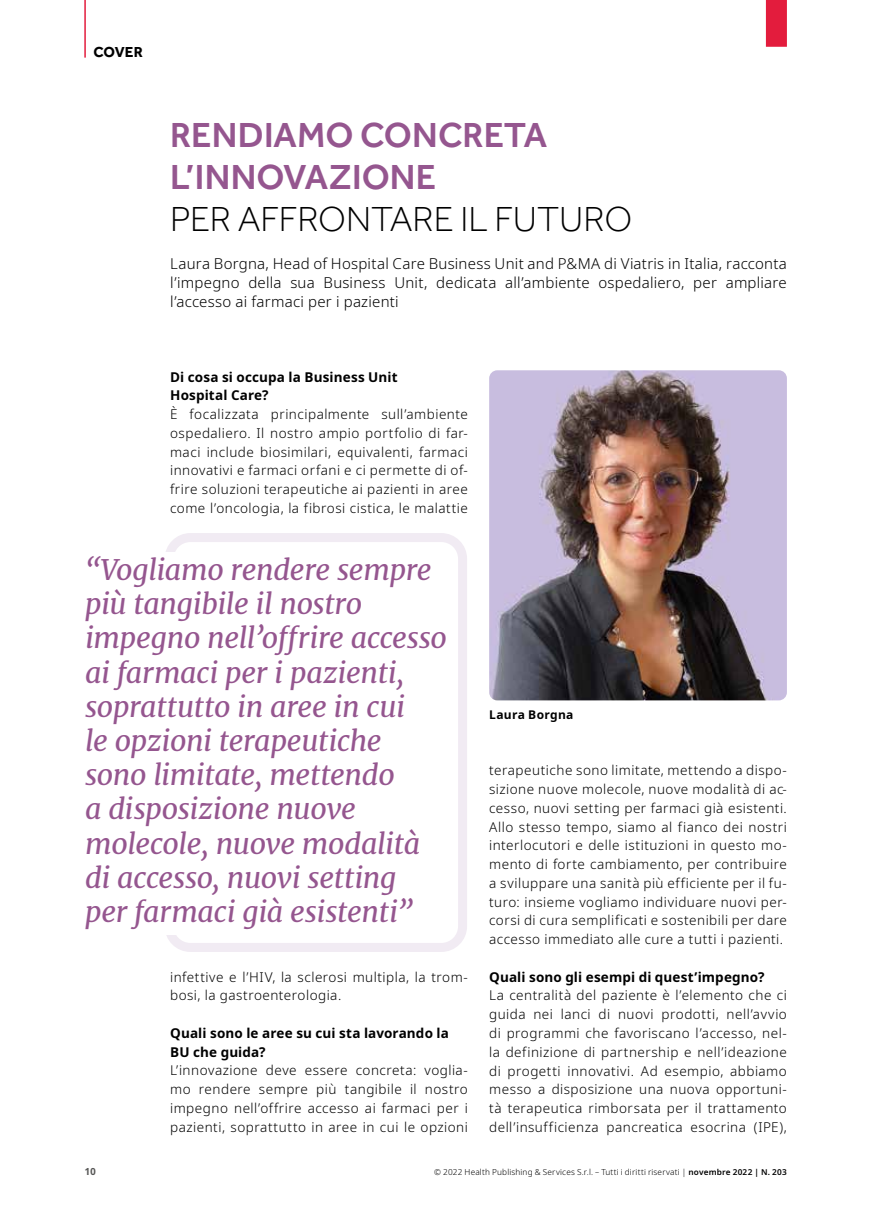
<style>
.page{position:relative;width:872px;height:1212px;background:#fff}
.page>*{position:absolute;margin:0;border:0;box-sizing:border-box;transform-origin:0 0}
.t1{font:500 36px/42px "Effra";color:#95568f}
.t2{font:300 36px "Effra";letter-spacing:-.005em;color:#000}
.t3{font:italic 28.5px/34.2px "Merriweather";letter-spacing:-.01em;color:#95568f}
.t4{font:300 15px/18.8px "Noto Sans";letter-spacing:.015em;color:#000;text-align:justify}
.t5{font:700 15px "Effra";color:#000}
.t6{font:300 13.5px/18.8px "Noto Sans";letter-spacing:.035em;color:#000;text-align:justify}
.t7{font:700 13.5px/18.8px "Noto Sans";letter-spacing:.01em;color:#000}
.t8{font:700 12px "Noto Sans";letter-spacing:.02em;color:#000}
.t9{font:700 9.75px "Noto Sans";color:#575756}
.t10{font:300 8.25px "Noto Sans";letter-spacing:.025em;color:#000}
.s1{font-weight:600}
</style>
<div class="page">
<hr style="left:84px;top:0;width:2px;height:58px;background:#e31c3d">
<div style="left:165px;top:533px;width:302px;height:419px;border:9px solid #f1ebf3;border-radius:21px"></div>
<div style="left:85px;top:552px;width:366px;height:383px;background:#fff"></div>
<div style="left:766px;top:0;width:21px;height:47px;background:#e31c3d"></div>
<img style="left:489px;top:370px;width:298px;height:330px">
<p class="t5" style="left:93px;top:43px;width:51px">COVER</p>
<h1 class="t1" style="left:170px;top:113px;width:378px">RENDIAMO CONCRETA<br>L’INNOVAZIONE</h1>
<h1 class="t2" style="left:170px;top:198px;width:463px">PER AFFRONTARE IL FUTURO</h1>
<p class="t4" style="left:170px;top:255px;width:618px">Laura Borgna, Head of Hospital Care Business Unit and P&amp;MA di Viatris in Italia, racconta l’impegno della sua Business Unit, dedicata all’ambiente ospedaliero, per ampliare l’accesso ai farmaci per i pazienti</p>
<p class="t7" style="left:170px;top:368px;width:229px">Di cosa si occupa la Business Unit<br>Hospital Care?</p>
<p class="t6" style="left:170px;top:405px;width:299px">È focalizzata principalmente sull’ambiente ospedaliero. Il nostro ampio portfolio di far&shy;maci include biosimilari, equivalenti, farmaci innovativi e farmaci orfani e ci permette di of&shy;frire soluzioni terapeutiche ai pazienti in aree come l’oncologia, la fibrosi cistica, le malattie</p>
<p class="t3" style="left:85px;top:552px;width:363px">“Vogliamo rendere sempre più tangibile il nostro impegno nell’offrire accesso ai farmaci per i pazienti, soprattutto in aree in cui<br>le opzioni terapeutiche sono limitate, mettendo<br>a disposizione nuove molecole, nuove modalità di accesso, nuovi setting<br>per farmaci già esistenti”</p>
<p class="t6" style="left:170px;top:968px;width:299px">infettive e l’HIV, la sclerosi multipla, la trom&shy;bosi, la gastroenterologia.</p>
<p class="t7" style="left:170px;top:1024px;width:280px">Quali sono le aree su cui sta lavorando la<br>BU che guida?</p>
<p class="t6" style="left:170px;top:1061px;width:299px">L’innovazione deve essere concreta: voglia&shy;mo rendere sempre più tangibile il nostro impegno nell’offrire accesso ai farmaci per i pazienti, soprattutto in aree in cui le opzioni</p>
<p class="t8" style="left:489px;top:706px;width:86px">Laura Borgna</p>
<p class="t6" style="left:489px;top:761px;width:299px">terapeutiche sono limitate, mettendo a dispo&shy;sizione nuove molecole, nuove modalità di ac&shy;cesso, nuovi setting per farmaci già esistenti.<br>Allo stesso tempo, siamo al fianco dei nostri interlocutori e delle istituzioni in questo mo&shy;mento di forte cambiamento, per contribuire a sviluppare una sanità più efficiente per il fu&shy;turo: insieme vogliamo individuare nuovi per&shy;corsi di cura semplificati e sostenibili per dare accesso immediato alle cure a tutti i pazienti.</p>
<p class="t7" style="left:489px;top:968px;width:277px">Quali sono gli esempi di quest’impegno?</p>
<p class="t6" style="left:489px;top:986px;width:299px">La centralità del paziente è l’elemento che ci guida nei lanci di nuovi prodotti, nell’avvio di programmi che favoriscano l’accesso, nel&shy;la definizione di partnership e nell’ideazione di progetti innovativi. Ad esempio, abbiamo messo a disposizione una nuova opportuni&shy;tà terapeutica rimborsata per il trattamento dell’insufficienza pancreatica esocrina (IPE),</p>
<p class="t9" style="left:85px;top:1164px;width:12px">10</p>
<p class="t10" style="left:434px;top:1166px;width:354px">© 2022 Health Publishing &amp; Services S.r.l. – Tutti i diritti riservati | <span class="s1">novembre 2022 | N. 203</span></p>
</div>
